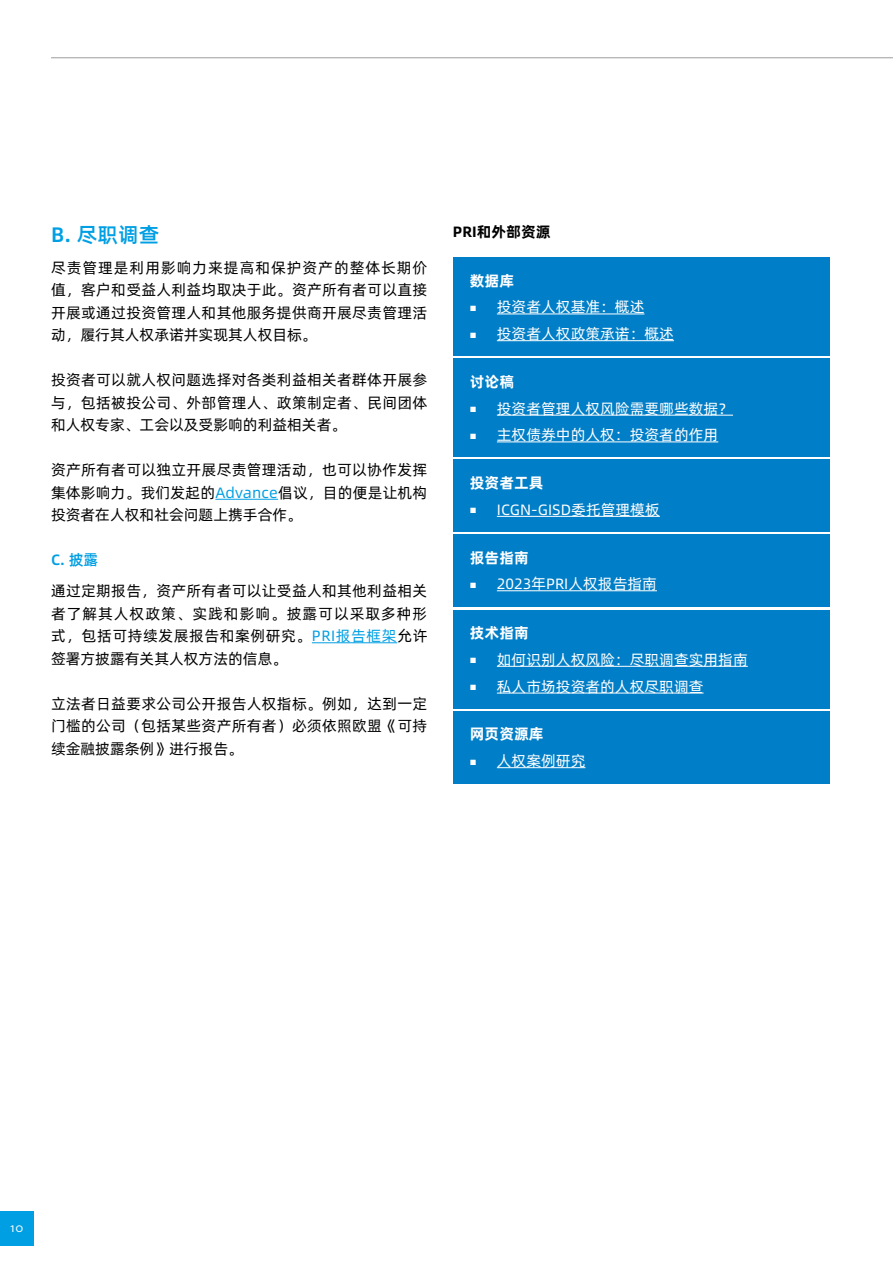
<style>
.page{position:relative;width:893px;height:1263px;background:#fff}
.page>*{position:absolute;margin:0;border:0;box-sizing:border-box;transform-origin:0 0}
.t1{font:21px "Alibaba Pu Hui Ti M";color:#009fe3}
.t2{font:15px/22.5px "Alibaba Pu Hui Ti R";letter-spacing:.02em;color:#000;text-align:justify}
.t3{font:15px "Alibaba Pu Hui Ti R";color:#fff}
.t4{font:15px "Alibaba Pu Hui Ti B";color:#fff}
.t5{font:15px "Alibaba Pu Hui Ti B";color:#000}
.t6{font:15px "Alibaba Pu Hui Ti M";color:#009fe3}
.t7{font:12px "Alright Sans";color:#fff}
.s1{color:#009fe3}
.s2{font-family:"Alright Sans";font-size:7.5px}
</style>
<div class="page">
<hr style="left:51px;top:57px;width:842px;height:1px;background:#9d9d9c">
<div style="left:0;top:1212px;width:34px;height:34px;background:#009fe3"></div>
<hr style="left:215px;top:499px;width:63px;height:1px;background:#009fe3">
<hr style="left:312px;top:642px;width:85px;height:1px;background:#009fe3">
<div style="left:453px;top:534px;width:376px;height:72px;background:#007ec7"></div>
<hr style="left:497px;top:590px;width:160px;height:1px;background:#fff">
<div style="left:453px;top:711px;width:376px;height:72px;background:#007ec7"></div>
<hr style="left:497px;top:767px;width:88px;height:1px;background:#fff">
<div style="left:453px;top:257px;width:376px;height:99px;background:#007ec7"></div>
<hr style="left:497px;top:314px;width:147px;height:1px;background:#fff">
<hr style="left:497px;top:340px;width:177px;height:1px;background:#fff">
<div style="left:453px;top:358px;width:376px;height:99px;background:#007ec7"></div>
<hr style="left:497px;top:415px;width:236px;height:1px;background:#fff">
<hr style="left:497px;top:441px;width:221px;height:1px;background:#fff">
<div style="left:453px;top:460px;width:376px;height:72px;background:#007ec7"></div>
<hr style="left:497px;top:516px;width:163px;height:1px;background:#fff">
<div style="left:453px;top:610px;width:376px;height:98px;background:#007ec7"></div>
<hr style="left:497px;top:666px;width:251px;height:1px;background:#fff">
<hr style="left:497px;top:693px;width:206px;height:1px;background:#fff">
<h1 class="t1" style="left:51px;top:218px;width:110px">B. 尽职调查</h1>
<p class="t2" style="left:51px;top:255px;width:378px">尽责管理是利用影响力来提高和保护资产的整体长期价值，客户和受益人利益均取决于此。资产所有者可以直接开展或通过投资管理人和其他服务提供商开展尽责管理活动，履行其人权承诺并实现其人权目标。</p>
<p class="t2" style="left:51px;top:368px;width:378px">投资者可以就人权问题选择对各类利益相关者群体开展参与，包括被投公司、外部管理人、政策制定者、民间团体和人权专家、工会以及受影响的利益相关者。</p>
<p class="t2" style="left:51px;top:458px;width:378px">资产所有者可以独立开展尽责管理活动，也可以协作发挥集体影响力。我们发起的<span class="s1">Advance</span>倡议，目的便是让机构投资者在人权和社会问题上携手合作。</p>
<p class="t6" style="left:51px;top:548px;width:49px">C. 披露</p>
<p class="t2" style="left:51px;top:579px;width:378px">通过定期报告，资产所有者可以让受益人和其他利益相关者了解其人权政策、实践和影响。披露可以采取多种形式，包括可持续发展报告和案例研究。<span class="s1">PRI报告框架</span>允许签署方披露有关其人权方法的信息。</p>
<p class="t2" style="left:51px;top:691px;width:378px">立法者日益要求公司公开报告人权指标。例如，达到一定门槛的公司（包括某些资产所有者）必须依照欧盟《可持续金融披露条例》进行报告。</p>
<p class="t5" style="left:453px;top:220px;width:99px">PRI和外部资源</p>
<p class="t4" style="left:470px;top:269px;width:46px">数据库</p>
<p class="t3" style="left:470px;top:296px;width:176px"><span class="s2">■</span> 投资者人权基准：概述</p>
<p class="t3" style="left:470px;top:323px;width:206px"><span class="s2">■</span> 投资者人权政策承诺：概述</p>
<p class="t4" style="left:470px;top:370px;width:46px">讨论稿</p>
<p class="t3" style="left:470px;top:397px;width:265px"><span class="s2">■</span> 投资者管理人权风险需要哪些数据？</p>
<p class="t3" style="left:470px;top:424px;width:250px"><span class="s2">■</span> 主权债券中的人权：投资者的作用</p>
<p class="t4" style="left:470px;top:471px;width:75px">投资者工具</p>
<p class="t3" style="left:470px;top:498px;width:191px"><span class="s2">■</span> ICGN-GISD委托管理模板</p>
<p class="t4" style="left:470px;top:545px;width:61px">报告指南</p>
<p class="t3" style="left:470px;top:573px;width:189px"><span class="s2">■</span> 2023年PRI人权报告指南</p>
<p class="t4" style="left:470px;top:621px;width:61px">技术指南</p>
<p class="t3" style="left:470px;top:648px;width:279px"><span class="s2">■</span> 如何识别人权风险：尽职调查实用指南</p>
<p class="t3" style="left:470px;top:675px;width:235px"><span class="s2">■</span> 私人市场投资者的人权尽职调查</p>
<p class="t4" style="left:470px;top:722px;width:75px">网页资源库</p>
<p class="t3" style="left:470px;top:750px;width:117px"><span class="s2">■</span> 人权案例研究</p>
<p class="t7" style="left:10px;top:1220px;width:15px">10</p>
</div>
